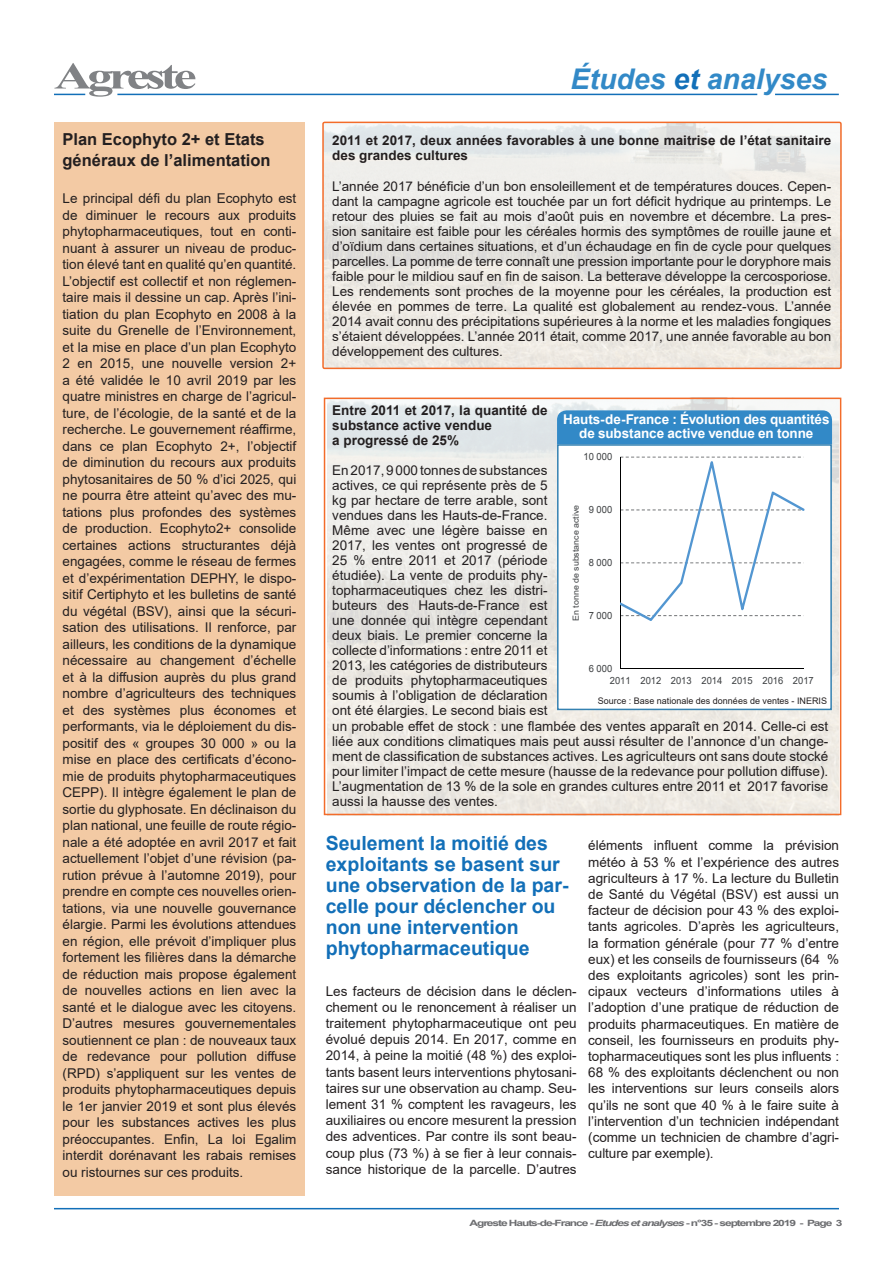
<style>
.page{position:relative;width:893px;height:1263px;background:#fff}
.page>*{position:absolute;margin:0;border:0;box-sizing:border-box;transform-origin:0 0}
.t1{font:700 37.8px "Times New Roman";letter-spacing:-.09em;color:#808285;scale:1.39 1}
.t2{font:italic 700 28.5px "Arial";color:#3289c7}
.t3{font:700 19.5px/21px "Arial";color:#126fb8}
.t4{font:700 16.5px/21.6px "Arial";color:#231f20}
.t5{font:13.5px/16.5px "Arial";color:#231f20;text-align:justify}
.t6{font:700 13.5px/13.5px "Arial";letter-spacing:-.005em;color:#fff;text-align:center}
.t7{font:700 13.5px/15px "Arial";color:#231f20}
.t8{font:13.35px/15px "Arial";letter-spacing:-.005em;color:#231f20;text-align:justify}
.t9{font:700 13.35px/15px "Arial";color:#231f20}
.t10{font:9.9px "Arial";color:#3c3f41;scale:.95 1}
.t11{font:9px "Arial";color:#231f20}
.t12{font:700 8.7px "Arial";letter-spacing:-.09em;color:#6c6d70;scale:1.39 1}
.t13{font:8.4px "Arial";color:#3c3f41;scale:1.06 1}
.s1{color:#126fb8}
.s2{font-style:italic}
</style>
<div class="page">
<hr style="left:54px;top:1208px;width:785px;height:1px;background:#126fb8">
<div style="left:322px;top:122px;width:520px;height:247px;border:2px solid #f36c2a;border-radius:2px"></div>
<hr style="left:117px;top:94px;width:640px;height:1px;background:#126fb8">
<hr style="left:54px;top:94px;width:31px;height:1px;background:#126fb8">
<hr style="left:775px;top:94px;width:64px;height:1px;background:#126fb8">
<div style="left:54px;top:122px;width:251px;height:1074px;background:#f3caa4"></div>
<div style="left:324px;top:398px;width:517px;height:417px;border:2px solid #f36c2a"></div>
<hr style="left:620px;top:457px;width:1px;height:212px;background:#000">
<hr style="left:620px;top:668px;width:183px;height:1px;background:#000">
<svg style="left:620px;top:457px;width:184px;height:164px"></svg>
<div style="left:557px;top:444px;width:275px;height:266px;border:2px solid #3481b1"></div>
<div style="left:557px;top:410px;width:275px;height:34px;background:#3289c7"></div>
<h1 class="t1" style="left:54px;top:49px;width:104px">Agreste</h1>
<h2 class="t2" style="left:571px;top:60px;width:258px">Études <span class="s1">et</span> analyses</h2>
<p class="t4" style="left:63px;top:128px;width:210px">Plan Ecophyto 2+ et Etats généraux de l’alimentation</p>
<p class="t5" style="left:63px;top:190px;width:235px">Le principal défi du plan Ecophyto est de diminuer le recours aux produits phytopharmaceutiques, tout en conti&shy;nuant à assurer un niveau de produc&shy;tion élevé tant en qualité qu’en quantité.<br>L’objectif est collectif et non réglemen&shy;taire mais il dessine un cap. Après l’ini&shy;tiation du plan Ecophyto en 2008 à la suite du Grenelle de l’Environnement, et la mise en place d’un plan Ecophyto 2 en 2015, une nouvelle version 2+ a été validée le 10 avril 2019 par les quatre ministres en charge de l’agricul&shy;ture, de l’écologie, de la santé et de la recherche. Le gouvernement réaffirme, dans ce plan Ecophyto 2+, l’objectif de diminution du recours aux produits phytosanitaires de 50 % d’ici 2025, qui ne pourra être atteint qu’avec des mu&shy;tations plus profondes des systèmes de production. Ecophyto2+ consolide certaines actions structurantes déjà engagées, comme le réseau de fermes et d’expérimentation DEPHY, le dispo&shy;sitif Certiphyto et les bulletins de santé du végétal (BSV), ainsi que la sécuri&shy;sation des utilisations. Il renforce, par ailleurs, les conditions de la dynamique nécessaire au changement d’échelle et à la diffusion auprès du plus grand nombre d’agriculteurs des techniques et des systèmes plus économes et performants, via le déploiement du dis&shy;positif des « groupes 30 000 » ou la mise en place des certificats d’écono&shy;mie de produits phytopharmaceutiques CEPP). Il intègre également le plan de sortie du glyphosate. En déclinaison du plan national, une feuille de route régio&shy;nale a été adoptée en avril 2017 et fait actuellement l’objet d’une révision (pa&shy;rution prévue à l’automne 2019), pour prendre en compte ces nouvelles orien&shy;tations, via une nouvelle gouvernance élargie. Parmi les évolutions attendues en région, elle prévoit d’impliquer plus fortement les filières dans la démarche de réduction mais propose également de nouvelles actions en lien avec la santé et le dialogue avec les citoyens.<br>D’autres mesures gouvernementales soutiennent ce plan : de nouveaux taux de redevance pour pollution diffuse (RPD) s’appliquent sur les ventes de produits phytopharmaceutiques depuis le 1er janvier 2019 et sont plus élevés pour les substances actives les plus préoccupantes. Enfin, La loi Egalim interdit dorénavant les rabais remises ou ristournes sur ces produits.</p>
<p class="t9" style="left:332px;top:133px;width:501px">2011 et 2017, deux années favorables à une bonne maitrise de l’état sanitaire des grandes cultures</p>
<p class="t8" style="left:332px;top:179px;width:500px">L’année 2017 bénéficie d’un bon ensoleillement et de températures douces. Cepen&shy;dant la campagne agricole est touchée par un fort déficit hydrique au printemps. Le retour des pluies se fait au mois d’août puis en novembre et décembre. La pres&shy;sion sanitaire est faible pour les céréales hormis des symptômes de rouille jaune et d’oïdium dans certaines situations, et d’un échaudage en fin de cycle pour quelques parcelles. La pomme de terre connaît une pression importante pour le doryphore mais faible pour le mildiou sauf en fin de saison. La betterave développe la cercosporiose.<br>Les rendements sont proches de la moyenne pour les céréales, la production est élevée en pommes de terre. La qualité est globalement au rendez-vous. L’année 2014 avait connu des précipitations supérieures à la norme et les maladies fongiques s’étaient développées. L’année 2011 était, comme 2017, une année favorable au bon développement des cultures.</p>
<p class="t7" style="left:332px;top:403px;width:217px">Entre 2011 et 2017, la quantité de substance active vendue<br>a progressé de 25%</p>
<p class="t5" style="left:332px;top:462px;width:217px;line-height:15px">En 2017, 9 000 tonnes de substances actives, ce qui représente près de 5 kg par hectare de terre arable, sont vendues dans les Hauts-de-France.<br>Même avec une légère baisse en 2017, les ventes ont progressé de 25 % entre 2011 et 2017 (période étudiée). La vente de produits phy&shy;topharmaceutiques chez les distri&shy;buteurs des Hauts-de-France est une donnée qui intègre cependant deux biais. Le premier concerne la collecte d’informations : entre 2011 et 2013, les catégories de distributeurs de produits phytopharmaceutiques soumis à l’obligation de déclaration ont été élargies. Le second biais est</p>
<p class="t6" style="left:563px;top:413px;width:268px">Hauts-de-France : Évolution des quantités de substance active vendue en tonne</p>
<p class="t10" style="left:584px;top:450px;width:32px">10 000</p>
<p class="t13" style="left:570px;top:621px;width:111px;rotate:-90deg">En tonne de substance active</p>
<p class="t10" style="left:589px;top:503px;width:26px">9 000</p>
<p class="t10" style="left:589px;top:556px;width:26px">8 000</p>
<p class="t10" style="left:589px;top:609px;width:26px">7 000</p>
<p class="t10" style="left:589px;top:662px;width:26px">6 000</p>
<p class="t10" style="left:610px;top:673px;width:216px">2011 2012 2013 2014 2015 2016 2017</p>
<p class="t11" style="left:598px;top:694px;width:231px">Source : Base nationale des données de ventes - INERIS</p>
<p class="t5" style="left:332px;top:718px;width:498px;line-height:15px">un probable effet de stock : une flambée des ventes apparaît en 2014. Celle-ci est liée aux conditions climatiques mais peut aussi résulter de l’annonce d’un change&shy;ment de classification de substances actives. Les agriculteurs ont sans doute stocké pour limiter l’impact de cette mesure (hausse de la redevance pour pollution diffuse).<br>L’augmentation de 13 % de la sole en grandes cultures entre 2011 et 2017 favorise aussi la hausse des ventes.</p>
<h3 class="t3" style="left:326px;top:833px;width:244px">Seulement la moitié des exploitants se basent sur une observation de la par&shy;celle pour déclencher ou non une intervention phytopharmaceutique</h3>
<p class="t5" style="left:326px;top:983px;width:252px">Les facteurs de décision dans le déclen&shy;chement ou le renoncement à réaliser un traitement phytopharmaceutique ont peu évolué depuis 2014. En 2017, comme en 2014, à peine la moitié (48 %) des exploi&shy;tants basent leurs interventions phytosani&shy;taires sur une observation au champ. Seu&shy;lement 31 % comptent les ravageurs, les auxiliaires ou encore mesurent la pression des adventices. Par contre ils sont beau&shy;coup plus (73 %) à se fier à leur connais&shy;sance historique de la parcelle. D’autres</p>
<p class="t5" style="left:588px;top:837px;width:252px">éléments influent comme la prévision météo à 53 % et l’expérience des autres agriculteurs à 17 %. La lecture du Bulletin de Santé du Végétal (BSV) est aussi un facteur de décision pour 43 % des exploi&shy;tants agricoles. D’après les agriculteurs, la formation générale (pour 77 % d’entre eux) et les conseils de fournisseurs (64 % des exploitants agricoles) sont les prin&shy;cipaux vecteurs d’informations utiles à l’adoption d’une pratique de réduction de produits pharmaceutiques. En matière de conseil, les fournisseurs en produits phy&shy;topharmaceutiques sont les plus influents :<br>68 % des exploitants déclenchent ou non les interventions sur leurs conseils alors qu’ils ne sont que 40 % à le faire suite à l’intervention d’un technicien indépendant (comme un technicien de chambre d’agri&shy;culture par exemple).</p>
<p class="t12" style="left:470px;top:1217px;width:270px">Agreste Hauts-de-France - <span class="s2">Etudes et analyses</span> - n°35 - septembre 2019 - Page 3</p>
</div>
